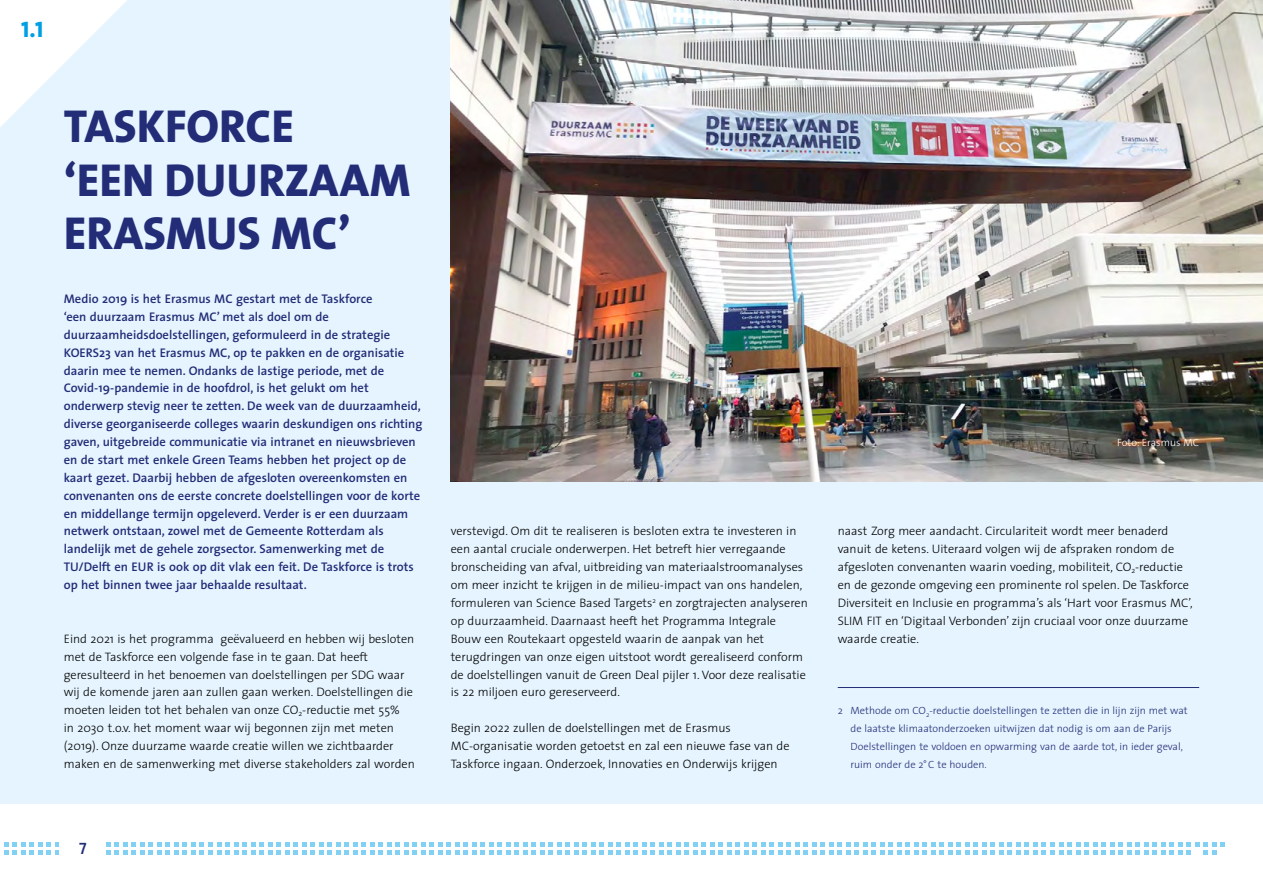
<style>
.page{position:relative;width:1263px;height:893px;background:#fff}
.page>*{position:absolute;margin:0;border:0;box-sizing:border-box;transform-origin:0 0}
.t1{font:46.5px/53.7px "The Sans Extra Bold Caps";color:#232c77}
.t2{font:22.5px "The Sans Extra Bold Caps";color:#009fe3}
.t3{font:16.5px "The Sans Semi Bold Caps";color:#232c77}
.t4{font:600 12.6px/17.9px "The Sans";color:#232c77}
.t5{font:300 12.3px/17.9px "The Sans";color:#000}
.t6{font:300 10.5px/17.9px "The Sans";color:#232c77}
.t7{font:300 10.5px "The Sans";color:#fff}
</style>
<div class="page">
<div style="left:0;top:0;width:1263px;height:804px;background:#e5f4fe"></div>
<img style="left:451px;top:0;width:812px;height:482px">
<svg style="left:4px;top:842px;width:1221px;height:13px"></svg>
<svg style="left:0;top:0;width:127px;height:127px"></svg>
<hr style="left:838px;top:687px;width:361px;height:1px;background:#232c77">
<div style="left:60px;top:829px;width:46px;height:38px;background:#fff"></div>
<h2 class="t2" style="left:21px;top:11px;width:24px">1.1</h2>
<h1 class="t1" style="left:64px;top:98px;width:348px">TASKFORCE<br>‘EEN DUURZAAM<br>ERASMUS MC’</h1>
<p class="t4" style="left:64px;top:289px;width:360px">Medio 2019 is het Erasmus MC gestart met de Taskforce<br>‘een duurzaam Erasmus MC’ met als doel om de duurzaamheidsdoelstellingen, geformuleerd in de strategie KOERS23 van het Erasmus MC, op te pakken en de organisatie daarin mee te nemen. Ondanks de lastige periode, met de Covid-19-pandemie in de hoofdrol, is het gelukt om het onderwerp stevig neer te zetten. De week van de duurzaamheid, diverse georganiseerde colleges waarin deskundigen ons richting gaven, uitgebreide communicatie via intranet en nieuwsbrieven en de start met enkele Green Teams hebben het project op de kaart gezet. Daarbij hebben de afgesloten overeenkomsten en convenanten ons de eerste concrete doelstellingen voor de korte en middellange termijn opgeleverd. Verder is er een duurzaam netwerk ontstaan, zowel met de Gemeente Rotterdam als landelijk met de gehele zorgsector. Samenwerking met de TU/Delft en EUR is ook op dit vlak een feit. De Taskforce is trots op het binnen twee jaar behaalde resultaat.</p>
<p class="t5" style="left:64px;top:629px;width:353px">Eind 2021 is het programma geëvalueerd en hebben wij besloten met de Taskforce een volgende fase in te gaan. Dat heeft geresulteerd in het benoemen van doelstellingen per SDG waar wij de komende jaren aan zullen gaan werken. Doelstellingen die moeten leiden tot het behalen van onze CO<sub>2</sub>-reductie met 55%<br>in 2030 t.o.v. het moment waar wij begonnen zijn met meten (2019). Onze duurzame waarde creatie willen we zichtbaarder maken en de samenwerking met diverse stakeholders zal worden</p>
<h3 class="t3" style="left:79px;top:834px;width:9px">7</h3>
<p class="t5" style="left:451px;top:522px;width:359px">verstevigd. Om dit te realiseren is besloten extra te investeren in een aantal cruciale onderwerpen. Het betreft hier verregaande bronscheiding van afval, uitbreiding van materiaalstroomanalyses om meer inzicht te krijgen in de milieu-impact van ons handelen, formuleren van Science Based Targets<sup>2</sup> en zorgtrajecten analyseren op duurzaamheid. Daarnaast heeft het Programma Integrale Bouw een Routekaart opgesteld waarin de aanpak van het terugdringen van onze eigen uitstoot wordt gerealiseerd conform de doelstellingen vanuit de Green Deal pijler 1. Voor deze realisatie is 22 miljoen euro gereserveerd.</p>
<p class="t5" style="left:451px;top:719px;width:340px">Begin 2022 zullen de doelstellingen met de Erasmus<br>MC-organisatie worden getoetst en zal een nieuwe fase van de<br>Taskforce ingaan. Onderzoek, Innovaties en Onderwijs krijgen</p>
<p class="t7" style="left:1117px;top:434px;width:83px">Foto: Erasmus MC</p>
<p class="t5" style="left:838px;top:522px;width:356px">naast Zorg meer aandacht. Circulariteit wordt meer benaderd vanuit de ketens. Uiteraard volgen wij de afspraken rondom de afgesloten convenanten waarin voeding, mobiliteit, CO<sub>2</sub>-reductie en de gezonde omgeving een prominente rol spelen. De Taskforce Diversiteit en Inclusie en programma’s als ‘Hart voor Erasmus MC’, SLIM FIT en ‘Digitaal Verbonden’ zijn cruciaal voor onze duurzame waarde creatie.</p>
<p class="t6" style="left:850px;top:701px;width:339px;text-indent:-13px">2 Methode om CO<sub>2</sub>-reductie doelstellingen te zetten die in lijn zijn met wat de laatste klimaatonderzoeken uitwijzen dat nodig is om aan de Parijs Doelstellingen te voldoen en opwarming van de aarde tot, in ieder geval, ruim onder de 2°C te houden.</p>
</div>
